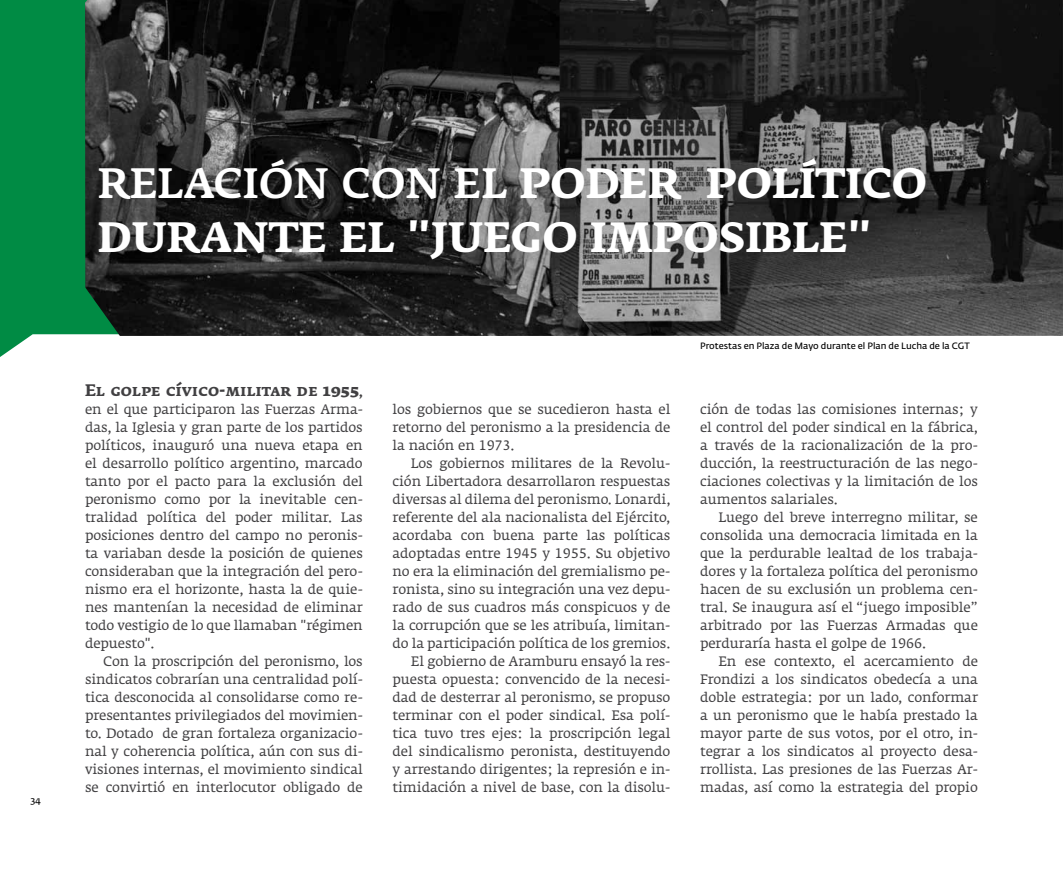
<style>
.page{position:relative;width:1063px;height:893px;background:#fff}
.page>*{position:absolute;margin:0;border:0;box-sizing:border-box;transform-origin:0 0}
.t1{font:42px "Fedra Serif A Medium SC";color:#fff}
.t2{font:42px "Fedra Serif A Bold SC";color:#fff}
.t3{font:16.5px "Fedra Serif A Bold SC";letter-spacing:-.01em;color:#414042}
.t4{font:13.5px/18px "Fedra Serif A Book TF";letter-spacing:-.01em;color:#414042;text-align:justify}
.t5{font:10.5px "Fedra Serif A Book SC";color:#000}
.t6{font:9.15px "Fedra Sans Std";color:#000}
.s1{font-family:"Fedra Serif A Bold SC"}
.s2{font-family:"Fedra Serif A Medium TF";font-size:13.5px}
</style>
<div class="page">
<div style="left:0;top:0;width:85px;height:357px;background:#008b44"></div>
<img style="left:85px;top:0;width:475px;height:336px">
<img style="left:560px;top:0;width:503px;height:336px">
<p class="t5" style="left:30px;top:794px;width:12px">34</p>
<h1 class="t1" style="left:98px;top:159px;width:831px">RELACIÓN CON EL <span class="s1">PODER POLÍTICO</span></h1>
<h1 class="t2" style="left:98px;top:213px;width:776px">DURANTE EL "JUEGO IMPOSIBLE"</h1>
<p class="t3" style="left:85px;top:381px;width:279px">El golpe cívico-militar de 1955<span class="s2">,</span></p>
<p class="t4" style="left:85px;top:400px;width:279px">en el que participaron las Fuerzas Arma&shy;das, la Iglesia y gran parte de los partidos políticos, inauguró una nueva etapa en el desarrollo político argentino, marcado tanto por el pacto para la exclusión del peronismo como por la inevitable cen&shy;tralidad política del poder militar. Las posiciones dentro del campo no peronis&shy;ta variaban desde la posición de quienes consideraban que la integración del pero&shy;nismo era el horizonte, hasta la de quie&shy;nes mantenían la necesidad de eliminar todo vestigio de lo que llamaban "régimen depuesto".</p>
<p class="t4" style="left:85px;top:652px;width:279px;text-indent:18px">Con la proscripción del peronismo, los sindicatos cobrarían una centralidad polí&shy;tica desconocida al consolidarse como re&shy;presentantes privilegiados del movimien&shy;to. Dotado de gran fortaleza organizacio&shy;nal y coherencia política, aún con sus di&shy;visiones internas, el movimiento sindical se convirtió en interlocutor obligado de</p>
<p class="t4" style="left:393px;top:400px;width:279px">los gobiernos que se sucedieron hasta el retorno del peronismo a la presidencia de la nación en 1973.</p>
<p class="t4" style="left:393px;top:454px;width:279px;text-align:right">Los gobiernos militares de la Revolu&shy;ción Libertadora desarrollaron respuestas diversas al dilema del peronismo. Lonardi, referente del ala nacionalista del Ejército, acordaba con buena parte las políticas adoptadas entre 1945 y 1955. Su objetivo no era la eliminación del gremialismo pe&shy;ronista, sino su integración una vez depu&shy;rado de sus cuadros más conspicuos y de la corrupción que se les atribuía, limitan&shy;do la participación política de los gremios.<br>El gobierno de Aramburu ensayó la res&shy;puesta opuesta: convencido de la necesi&shy;dad de desterrar al peronismo, se propuso terminar con el poder sindical. Esa polí&shy;tica tuvo tres ejes: la proscripción legal del sindicalismo peronista, destituyendo y arrestando dirigentes; la represión e in&shy;timidación a nivel de base, con la disolu-</p>
<p class="t6" style="left:700px;top:340px;width:271px">Protestas en Plaza de Mayo durante el Plan de Lucha de la CGT</p>
<p class="t4" style="left:700px;top:400px;width:279px">ción de todas las comisiones internas; y el control del poder sindical en la fábrica, a través de la racionalización de la pro&shy;ducción, la reestructuración de las nego&shy;ciaciones colectivas y la limitación de los aumentos salariales.</p>
<p class="t4" style="left:700px;top:508px;width:279px;text-indent:18px">Luego del breve interregno militar, se consolida una democracia limitada en la que la perdurable lealtad de los trabaja&shy;dores y la fortaleza política del peronismo hacen de su exclusión un problema cen&shy;tral. Se inaugura así el “juego imposible” arbitrado por las Fuerzas Armadas que perduraría hasta el golpe de 1966.</p>
<p class="t4" style="left:700px;top:652px;width:279px;text-indent:18px">En ese contexto, el acercamiento de Frondizi a los sindicatos obedecía a una doble estrategia: por un lado, conformar a un peronismo que le había prestado la mayor parte de sus votos, por el otro, in&shy;tegrar a los sindicatos al proyecto desa&shy;rrollista. Las presiones de las Fuerzas Ar&shy;madas, así como la estrategia del propio</p>
</div>
